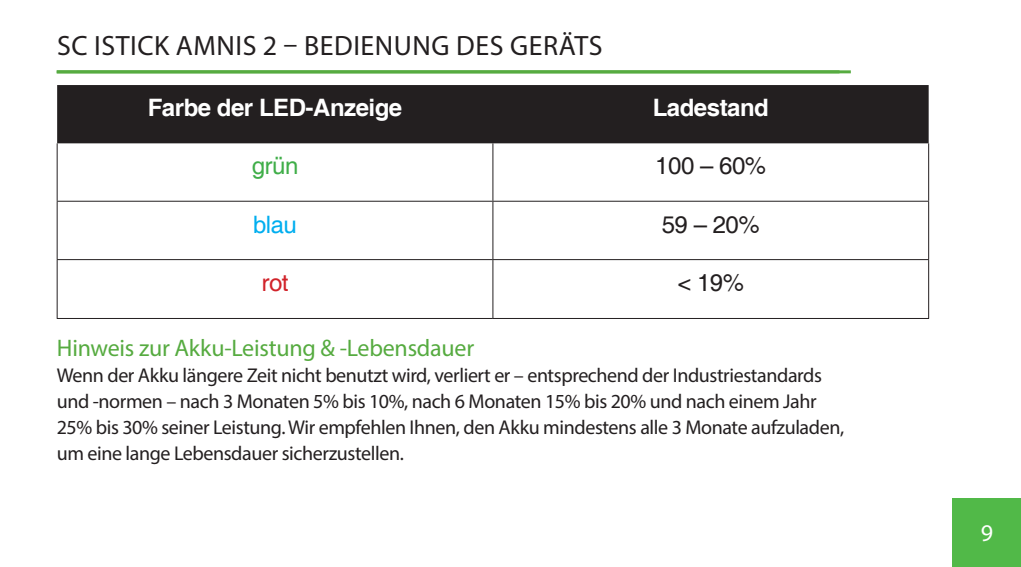
<style>
.page{position:relative;width:1021px;height:567px;background:#fff}
.page>*{position:absolute;margin:0;border:0;box-sizing:border-box;transform-origin:0 0}
.t1{font:28px "Myriad Pro";letter-spacing:.02em;color:#231f20}
.t2{font:24px "Myriad Pro";letter-spacing:-.01em;color:#56ab40}
.t3{font:700 24px "Helvetica";letter-spacing:-.02em;color:#fff}
.t4{font:24px "Helvetica";letter-spacing:-.02em;color:#231f20}
.t5{font:24px "Helvetica";color:#40ae49}
.t6{font:24px "Helvetica";color:#00aeef}
.t7{font:24px "Helvetica";color:#d1232a}
.t8{font:24px "Myriad Pro";color:#fff}
.t9{font:20px/26px "Myriad Pro";letter-spacing:-.02em;color:#231f20}
</style>
<div class="page">
<hr style="left:57px;top:70px;width:782px;height:3px;background:#56ab40">
<div style="left:57px;top:85px;width:871px;height:58px;background:#231f20"></div>
<hr style="left:56px;top:143px;width:2px;height:58px;background:#231f20">
<hr style="left:492px;top:143px;width:1px;height:58px;background:#231f20">
<hr style="left:928px;top:143px;width:1px;height:58px;background:#231f20">
<hr style="left:57px;top:201px;width:436px;height:1px;background:#231f20">
<hr style="left:56px;top:202px;width:2px;height:57px;background:#231f20">
<hr style="left:493px;top:201px;width:436px;height:1px;background:#231f20">
<hr style="left:492px;top:202px;width:1px;height:57px;background:#231f20">
<hr style="left:928px;top:202px;width:1px;height:57px;background:#231f20">
<hr style="left:57px;top:259px;width:436px;height:1px;background:#231f20">
<hr style="left:56px;top:260px;width:2px;height:58px;background:#231f20">
<hr style="left:493px;top:259px;width:436px;height:1px;background:#231f20">
<hr style="left:492px;top:260px;width:1px;height:58px;background:#231f20">
<hr style="left:928px;top:260px;width:1px;height:58px;background:#231f20">
<hr style="left:57px;top:318px;width:436px;height:1px;background:#231f20">
<hr style="left:493px;top:318px;width:436px;height:1px;background:#231f20">
<div style="left:952px;top:499px;width:68px;height:68px;background:#51b948"></div>
<h1 class="t1" style="left:57px;top:28px;width:547px">SC ISTICK AMNIS 2 – BEDIENUNG DES GERÄTS</h1>
<p class="t3" style="left:148px;top:93px;width:256px">Farbe der LED-Anzeige</p>
<p class="t3" style="left:652px;top:93px;width:118px">Ladestand</p>
<p class="t5" style="left:252px;top:152px;width:48px">grün</p>
<p class="t4" style="left:655px;top:152px;width:112px">100 – 60%</p>
<p class="t6" style="left:253px;top:210px;width:45px">blau</p>
<p class="t4" style="left:661px;top:210px;width:100px">59 – 20%</p>
<p class="t7" style="left:261px;top:269px;width:29px">rot</p>
<p class="t4" style="left:677px;top:269px;width:68px">&lt; 19%</p>
<p class="t2" style="left:57px;top:333px;width:419px">Hinweis zur Akku-Leistung &amp; -Lebensdauer</p>
<p class="t9" style="left:57px;top:362px;width:789px">Wenn der Akku längere Zeit nicht benutzt wird, verliert er – entsprechend der Industriestandards und -normen – nach 3 Monaten 5% bis 10%, nach 6 Monaten 15% bis 20% und nach einem Jahr 25% bis 30% seiner Leistung. Wir empfehlen Ihnen, den Akku mindestens alle 3 Monate aufzuladen, um eine lange Lebensdauer sicherzustellen.</p>
<p class="t8" style="left:980px;top:518px;width:14px">9</p>
</div>
